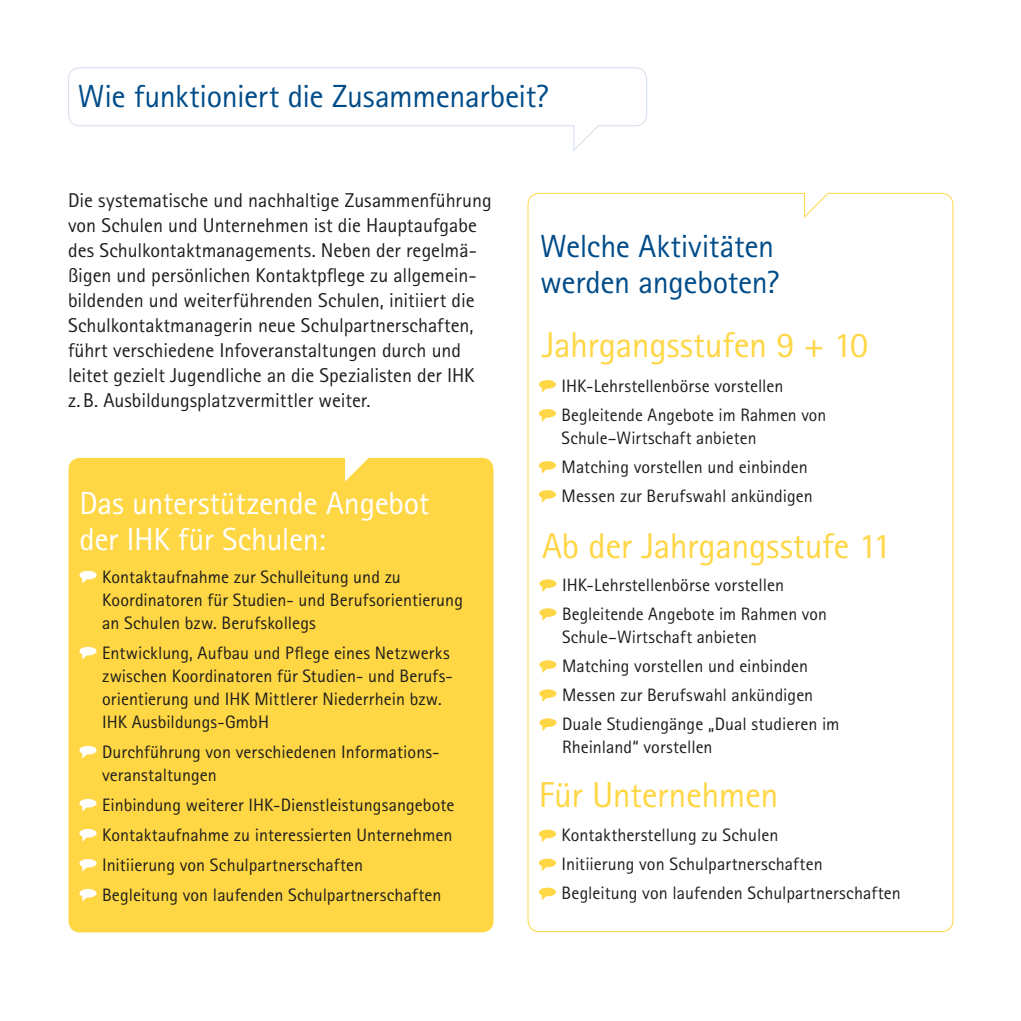
<style>
.page{position:relative;width:1021px;height:1021px;background:#fff}
.page>*{position:absolute;margin:0;border:0;box-sizing:border-box;transform-origin:0 0}
.t1{font:36px "Rotis Sans Serif Pro";letter-spacing:-.01em;color:#ffd644}
.t2{font:32px/36px "Rotis Sans Serif Pro";letter-spacing:-.015em;color:#004c89}
.t3{font:32px/36px "Rotis Sans Serif Pro";letter-spacing:-.01em;color:#fff}
.t4{font:20px/25px "Rotis Sans Serif Pro";color:#1d1d1b}
.t5{font:18px/29px "Rotis Sans Serif Pro";letter-spacing:.005em;color:#1d1d1b}
</style>
<div class="page">
<svg style="left:527px;top:192px;width:426px;height:740px"></svg>
<div style="left:69px;top:458px;width:424px;height:474px;background:#ffd644"></div>
<svg style="left:79px;top:571px;width:18px;height:12px"></svg>
<svg style="left:79px;top:647px;width:18px;height:12px"></svg>
<svg style="left:79px;top:746px;width:18px;height:12px"></svg>
<svg style="left:79px;top:799px;width:18px;height:12px"></svg>
<svg style="left:79px;top:829px;width:18px;height:12px"></svg>
<svg style="left:79px;top:859px;width:18px;height:12px"></svg>
<svg style="left:79px;top:889px;width:18px;height:12px"></svg>
<svg style="left:68px;top:67px;width:579px;height:84px"></svg>
<svg style="left:539px;top:829px;width:17px;height:13px"></svg>
<svg style="left:539px;top:858px;width:17px;height:13px"></svg>
<svg style="left:539px;top:887px;width:17px;height:13px"></svg>
<svg style="left:539px;top:380px;width:17px;height:13px"></svg>
<svg style="left:539px;top:409px;width:17px;height:13px"></svg>
<svg style="left:539px;top:461px;width:17px;height:13px"></svg>
<svg style="left:539px;top:490px;width:17px;height:13px"></svg>
<svg style="left:539px;top:579px;width:17px;height:13px"></svg>
<svg style="left:539px;top:608px;width:17px;height:13px"></svg>
<svg style="left:539px;top:660px;width:17px;height:13px"></svg>
<svg style="left:539px;top:689px;width:17px;height:13px"></svg>
<svg style="left:539px;top:718px;width:17px;height:13px"></svg>
<h2 class="t2" style="left:78px;top:79px;width:472px">Wie funktioniert die Zusammenarbeit?</h2>
<p class="t4" style="left:68px;top:188px;width:425px">Die systematische und nachhaltige Zusammenführung von Schulen und Unternehmen ist die Hauptaufgabe des Schulkontaktmanagements. Neben der regelmä&shy;ßigen und persönlichen Kontaktpflege zu allgemein&shy;bildenden und weiterführenden Schulen, initiiert die Schulkontaktmanagerin neue Schulpartnerschaften, führt verschiedene Infoveranstaltungen durch und leitet gezielt Jugendliche an die Spezialisten der IHK z.B. Ausbildungsplatzvermittler weiter.</p>
<h2 class="t3" style="left:79px;top:485px;width:351px">Das unterstützende Angebot der IHK für Schulen:</h2>
<p class="t5" style="left:102px;top:565px;width:362px;line-height:23px">Kontaktaufnahme zur Schulleitung und zu<br>Koordinatoren für Studien- und Berufsorientierung an Schulen bzw. Berufskollegs</p>
<p class="t5" style="left:102px;top:641px;width:352px;line-height:23px">Entwicklung, Aufbau und Pflege eines Netzwerks zwischen Koordinatoren für Studien- und Berufs&shy;orientierung und IHK Mittlerer Niederrhein bzw.<br>IHK Ausbildungs-GmbH</p>
<p class="t5" style="left:102px;top:740px;width:339px;line-height:23px">Durchführung von verschiedenen Informations&shy;veranstaltungen</p>
<p class="t5" style="left:102px;top:789px;width:354px;line-height:30px">Einbindung weiterer IHK-Dienstleistungsangebote Kontaktaufnahme zu interessierten Unternehmen Initiierung von Schulpartnerschaften<br>Begleitung von laufenden Schulpartnerschaften</p>
<h2 class="t2" style="left:540px;top:228px;width:240px">Welche Aktivitäten werden angeboten?</h2>
<h1 class="t1" style="left:541px;top:324px;width:328px">Jahrgangsstufen 9 + 10</h1>
<p class="t5" style="left:561px;top:371px;width:266px">IHK-Lehrstellenbörse vorstellen<br>Begleitende Angebote im Rahmen von</p>
<p class="t5" style="left:561px;top:423px;width:253px">Schule–Wirtschaft anbieten<br>Matching vorstellen und einbinden<br>Messen zur Berufswahl ankündigen</p>
<h1 class="t1" style="left:542px;top:524px;width:350px">Ab der Jahrgangsstufe 11</h1>
<p class="t5" style="left:562px;top:570px;width:266px">IHK-Lehrstellenbörse vorstellen<br>Begleitende Angebote im Rahmen von</p>
<p class="t5" style="left:562px;top:622px;width:279px">Schule–Wirtschaft anbieten<br>Matching vorstellen und einbinden Messen zur Berufswahl ankündigen Duale Studiengänge „Dual studieren im</p>
<p class="t5" style="left:562px;top:732px;width:152px">Rheinland“ vorstellen</p>
<h1 class="t1" style="left:539px;top:774px;width:241px">Für Unternehmen</h1>
<p class="t5" style="left:561px;top:821px;width:341px">Kontaktherstellung zu Schulen<br>Initiierung von Schulpartnerschaften<br>Begleitung von laufenden Schulpartnerschaften</p>
</div>
